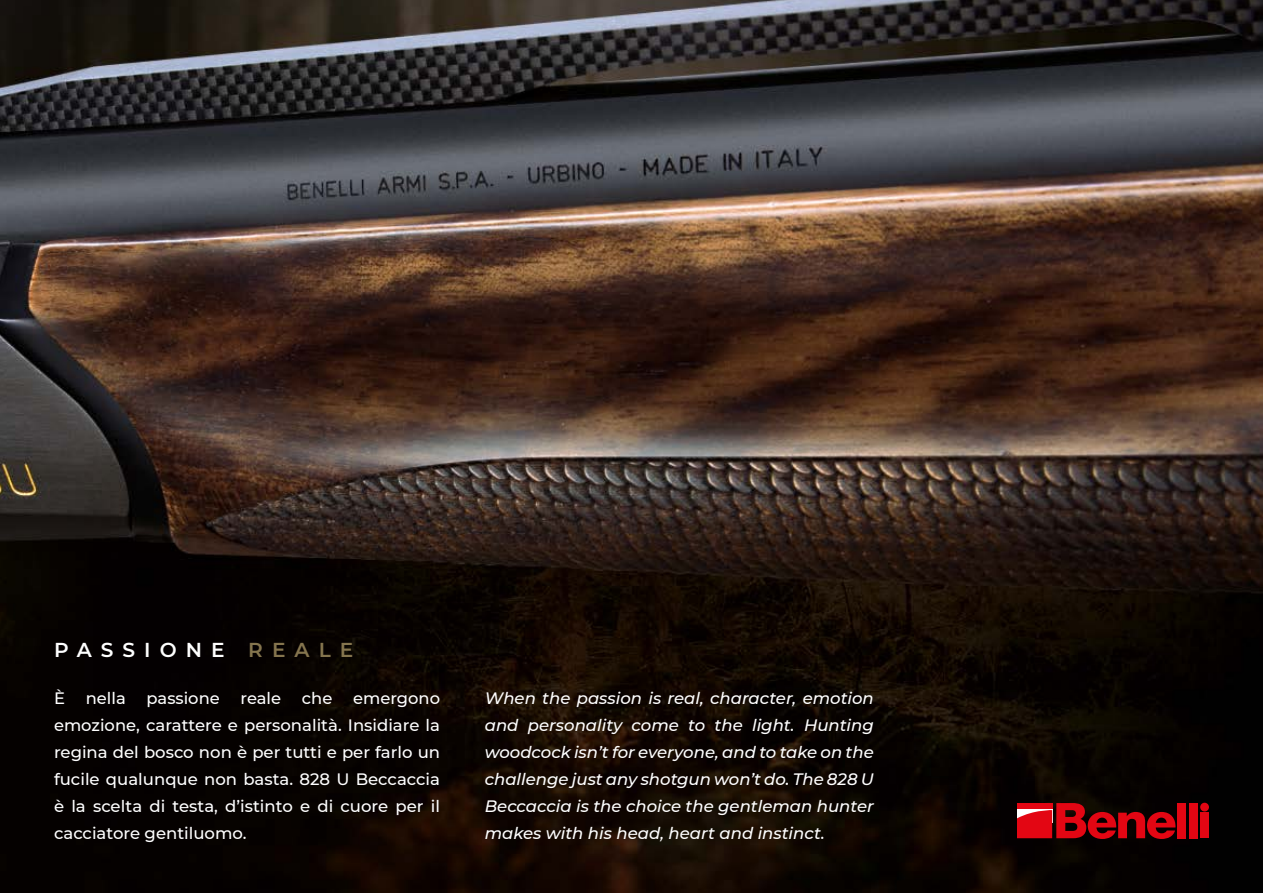
<style>
.page{position:relative;width:1263px;height:893px;background:#fff}
.page>*{position:absolute;margin:0;border:0;box-sizing:border-box;transform-origin:0 0}
.t1{font:600 20.1px "Montserrat";letter-spacing:.45em;color:#fff}
.t2{font:italic 500 16.5px/27px "Montserrat";color:#fff;text-align:justify}
.t3{font:500 16.5px/27px "Montserrat";color:#fff;text-align:justify}
.s1{color:#85754e}
</style>
<div class="page">
<img style="left:0;top:0;width:1263px;height:893px">
<div style="left:1177px;top:803px;width:9px;height:35px;background:#e30613"></div>
<div style="left:1189px;top:803px;width:8px;height:35px;background:#e30613"></div>
<div style="left:1200px;top:813px;width:9px;height:25px;background:#e30613"></div>
<div style="left:1200px;top:803px;width:9px;height:8px;background:#e30613;border-radius:50%"></div>
<svg style="left:1017px;top:803px;width:159px;height:36px;background:#910b12"></svg>
<p class="t1" style="left:54px;top:636px;width:301px">PASSIONE <span class="s1">REALE</span></p>
<p class="t3" style="left:54px;top:684px;width:12px">È</p>
<p class="t3" style="left:86px;top:684px;width:42px">nella</p>
<p class="t3" style="left:147px;top:684px;width:75px">passione</p>
<p class="t3" style="left:241px;top:684px;width:42px">reale</p>
<p class="t3" style="left:302px;top:684px;width:32px">che</p>
<p class="t3" style="left:54px;top:684px;width:388px;text-indent:299px">emergono emozione, carattere e personalità. Insidiare la regina del bosco non è per tutti e per farlo un fucile qualunque non basta. 828 U Beccaccia è la scelta di testa, d’istinto e di cuore per il cacciatore gentiluomo.</p>
<p class="t2" style="left:485px;top:684px;width:391px">When the passion is real, character, emotion and personality come to the light. Hunting woodcock isn’t for everyone, and to take on the challenge just any shotgun won’t do. The 828 U Beccaccia is the choice the gentleman hunter makes with his head, heart and instinct.</p>
</div>
